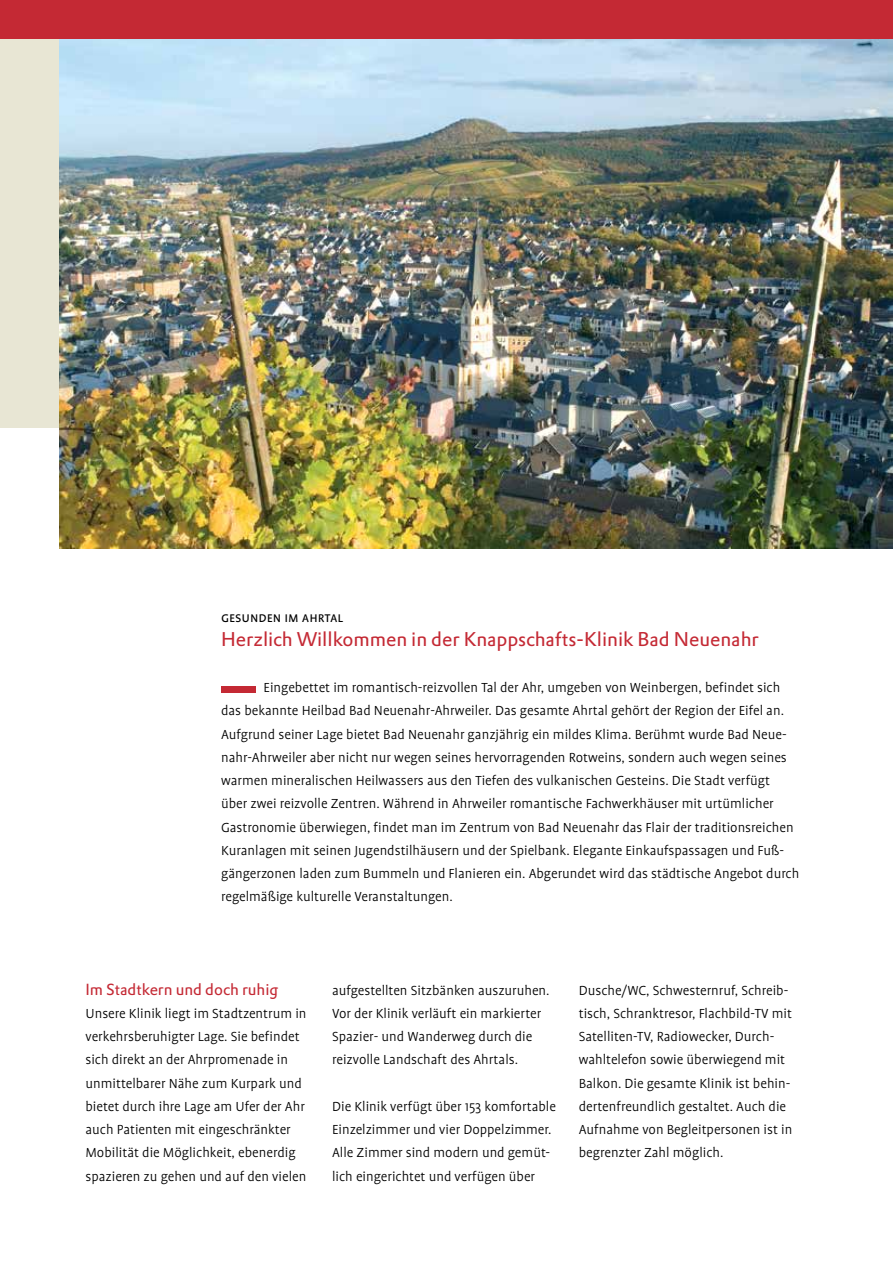
<style>
.page{position:relative;width:893px;height:1263px;background:#fff}
.page>*{position:absolute;margin:0;border:0;box-sizing:border-box;transform-origin:0 0}
.t1{font:19.5px "DTL Prokyon T";letter-spacing:-.005em;color:#c42934}
.t2{font:15.75px "DTL Prokyon T";color:#c42934}
.t3{font:300 15px/23.2px "Profile";color:#000}
.t4{font:15px "Profile SC";color:#000}
</style>
<div class="page">
<div style="left:0;top:0;width:893px;height:427px;background:#e8e6d4"></div>
<img style="left:60px;top:38px;width:833px;height:511px">
<hr style="left:892px;top:0;width:1px;height:427px;background:#e8e6d4">
<div style="left:0;top:0;width:893px;height:38px;background:#c42934"></div>
<div style="left:221px;top:686px;width:34px;height:6px;background:#c42934"></div>
<p class="t4" style="left:221px;top:610px;width:124px">gesunden im ahrtal</p>
<h1 class="t1" style="left:221px;top:626px;width:539px">Herzlich Willkommen in der Knappschafts-Klinik Bad Neuenahr</h1>
<p class="t3" style="left:221px;top:676px;width:580px;text-indent:43px">Eingebettet im romantisch-reizvollen Tal der Ahr, umgeben von Weinbergen, befindet sich das bekannte Heilbad Bad Neuenahr-Ahrweiler. Das gesamte Ahrtal gehört der Region der Eifel an.<br>Aufgrund seiner Lage bietet Bad Neuenahr ganzjährig ein mildes Klima. Berühmt wurde Bad Neue&shy;nahr-Ahrweiler aber nicht nur wegen seines hervorragenden Rotweins, sondern auch wegen seines warmen mineralischen Heilwassers aus den Tiefen des vulkanischen Gesteins. Die Stadt verfügt über zwei reizvolle Zentren. Während in Ahrweiler romantische Fachwerkhäuser mit urtümlicher Gastronomie überwiegen, findet man im Zentrum von Bad Neuenahr das Flair der traditionsreichen Kuranlagen mit seinen Jugendstilhäusern und der Spielbank. Elegante Einkaufspassagen und Fuß&shy;gängerzonen laden zum Bummeln und Flanieren ein. Abgerundet wird das städtische Angebot durch regelmäßige kulturelle Veranstaltungen.</p>
<p class="t2" style="left:85px;top:978px;width:194px">Im Stadtkern und doch ruhig</p>
<p class="t3" style="left:85px;top:1002px;width:223px">Unsere Klinik liegt im Stadtzentrum in verkehrsberuhigter Lage. Sie befindet sich direkt an der Ahrpromenade in unmittelbarer Nähe zum Kurpark und bietet durch ihre Lage am Ufer der Ahr auch Patienten mit eingeschränkter Mobilität die Möglichkeit, ebenerdig spazieren zu gehen und auf den vielen</p>
<p class="t3" style="left:332px;top:978px;width:219px">aufgestellten Sitzbänken auszuruhen.<br>Vor der Klinik verläuft ein markierter Spazier- und Wanderweg durch die reizvolle Landschaft des Ahrtals.</p>
<p class="t3" style="left:332px;top:1095px;width:225px">Die Klinik verfügt über 153 komfortable Einzelzimmer und vier Doppelzimmer.<br>Alle Zimmer sind modern und gemüt&shy;lich eingerichtet und verfügen über</p>
<p class="t3" style="left:579px;top:978px;width:215px">Dusche/WC, Schwesternruf, Schreib&shy;tisch, Schranktresor, Flachbild-TV mit Satelliten-TV, Radiowecker, Durch&shy;wahltelefon sowie überwiegend mit Balkon. Die gesamte Klinik ist behin&shy;dertenfreundlich gestaltet. Auch die Aufnahme von Begleitpersonen ist in begrenzter Zahl möglich.</p>
</div>
